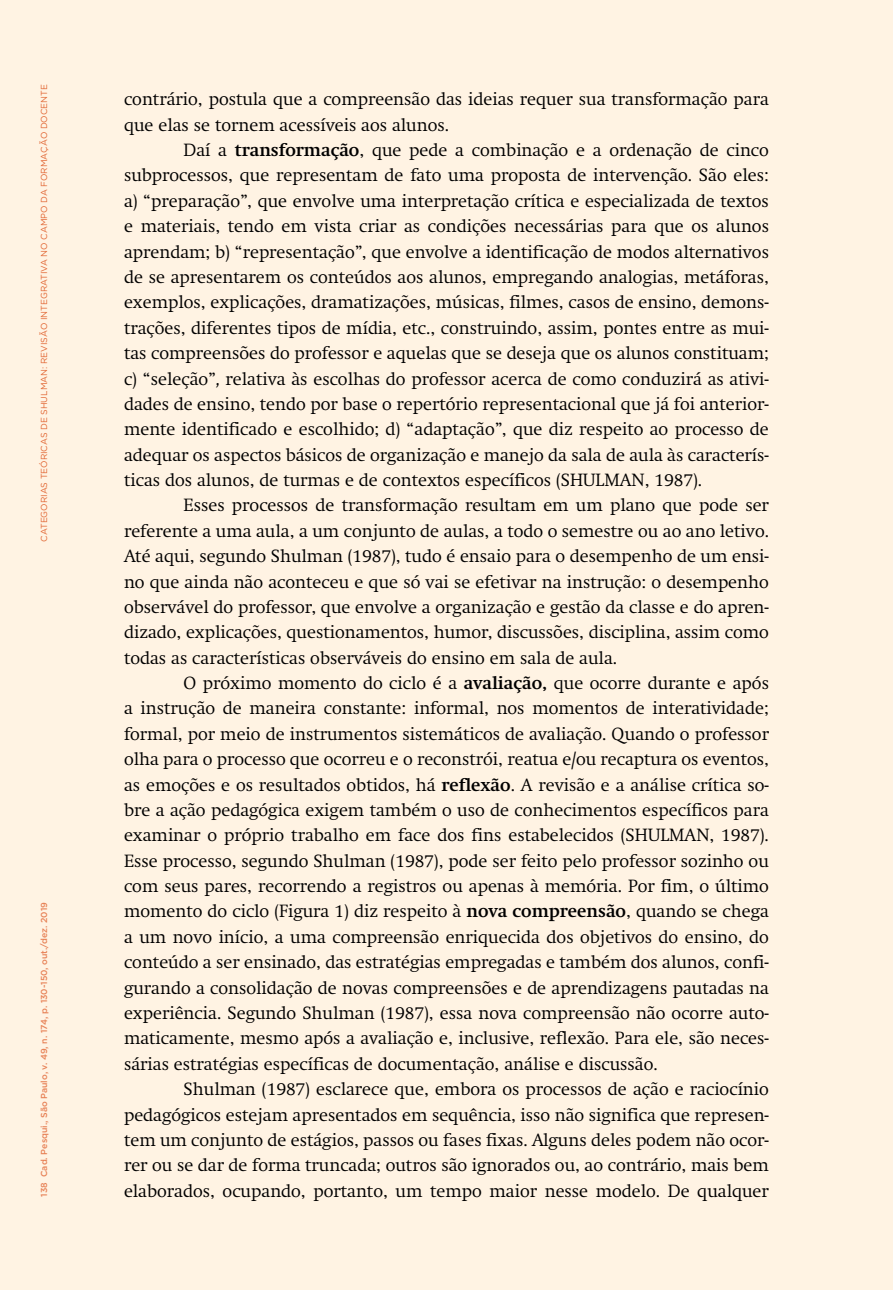
<style>
.page{position:relative;width:893px;height:1290px;background:#fff3e3}
.page>*{position:absolute;margin:0;border:0;box-sizing:border-box;transform-origin:0 0}
.t1{font:300 17.5px/25.4px "Swift";color:#000;text-align:justify}
.t2{font:8.75px "Gotham HTF";color:#e16a39}
.t3{font:500 8.75px "Gotham HTF";color:#e78861}
.s1{font-weight:700}
.s2{font-weight:400;font-style:italic}
</style>
<div class="page">
<p class="t2" style="left:39px;top:542px;width:459px;rotate:-90deg">CATEGORIAS TEÓRICAS DE SHULMAN: REVISÃO INTEGRATIVA NO CAMPO DA FORMAÇÃO DOCENTE</p>
<p class="t3" style="left:39px;top:1196px;width:296px;rotate:-90deg">138 Cad. Pesqui., São Paulo, v. 49, n. 174, p. 130-150, out./dez. 2019</p>
<p class="t1" style="left:124px;top:87px;width:646px">contrário, postula que a compreensão das ideias requer sua transformação para que elas se tornem acessíveis aos alunos.</p>
<p class="t1" style="left:124px;top:137px;width:646px;text-indent:60px">Daí a <span class="s1">transformação</span>, que pede a combinação e a ordenação de cinco subprocessos, que representam de fato uma proposta de intervenção. São eles: a) “preparação”, que envolve uma interpretação crítica e especializada de textos e materiais, tendo em vista criar as condições necessárias para que os alunos aprendam; b) “representação”, que envolve a identificação de modos alternativos de se apresentarem os conteúdos aos alunos, empregando analogias, metáforas, exemplos, explicações, dramatizações, músicas, filmes, casos de ensino, demons&shy;trações, diferentes tipos de mídia, etc., construindo, assim, pontes entre as mui&shy;tas compreensões do professor e aquelas que se deseja que os alunos constituam; c) “seleção”<span class="s2">,</span> relativa às escolhas do professor acerca de como conduzirá as ativi&shy;dades de ensino, tendo por base o repertório representacional que já foi anterior&shy;mente identificado e escolhido; d) “adaptação”, que diz respeito ao processo de adequar os aspectos básicos de organização e manejo da sala de aula às caracterís&shy;ticas dos alunos, de turmas e de contextos específicos (SHULMAN, 1987).</p>
<p class="t1" style="left:124px;top:493px;width:646px;text-indent:60px">Esses processos de transformação resultam em um plano que pode ser referente a uma aula, a um conjunto de aulas, a todo o semestre ou ao ano letivo.<br>Até aqui, segundo Shulman (1987), tudo é ensaio para o desempenho de um ensi&shy;no que ainda não aconteceu e que só vai se efetivar na instrução: o desempenho observável do professor, que envolve a organização e gestão da classe e do apren&shy;dizado, explicações, questionamentos, humor, discussões, disciplina, assim como todas as características observáveis do ensino em sala de aula.</p>
<p class="t1" style="left:124px;top:670px;width:646px;text-indent:60px">O próximo momento do ciclo é a <span class="s1">avaliação,</span> que ocorre durante e após a instrução de maneira constante: informal, nos momentos de interatividade; formal, por meio de instrumentos sistemáticos de avaliação. Quando o professor olha para o processo que ocorreu e o reconstrói, reatua e/ou recaptura os eventos, as emoções e os resultados obtidos, há <span class="s1">reflexão</span>. A revisão e a análise crítica so&shy;bre a ação pedagógica exigem também o uso de conhecimentos específicos para examinar o próprio trabalho em face dos fins estabelecidos (SHULMAN, 1987).<br>Esse processo, segundo Shulman (1987), pode ser feito pelo professor sozinho ou com seus pares, recorrendo a registros ou apenas à memória. Por fim, o último momento do ciclo (Figura 1) diz respeito à <span class="s1">nova compreensão</span>, quando se chega a um novo início, a uma compreensão enriquecida dos objetivos do ensino, do conteúdo a ser ensinado, das estratégias empregadas e também dos alunos, confi&shy;gurando a consolidação de novas compreensões e de aprendizagens pautadas na experiência. Segundo Shulman (1987), essa nova compreensão não ocorre auto&shy;maticamente, mesmo após a avaliação e, inclusive, reflexão. Para ele, são neces&shy;sárias estratégias específicas de documentação, análise e discussão.</p>
<p class="t1" style="left:124px;top:1076px;width:646px;text-indent:60px">Shulman (1987) esclarece que, embora os processos de ação e raciocínio pedagógicos estejam apresentados em sequência, isso não significa que represen&shy;tem um conjunto de estágios, passos ou fases fixas. Alguns deles podem não ocor&shy;rer ou se dar de forma truncada; outros são ignorados ou, ao contrário, mais bem elaborados, ocupando, portanto, um tempo maior nesse modelo. De qualquer</p>
</div>
